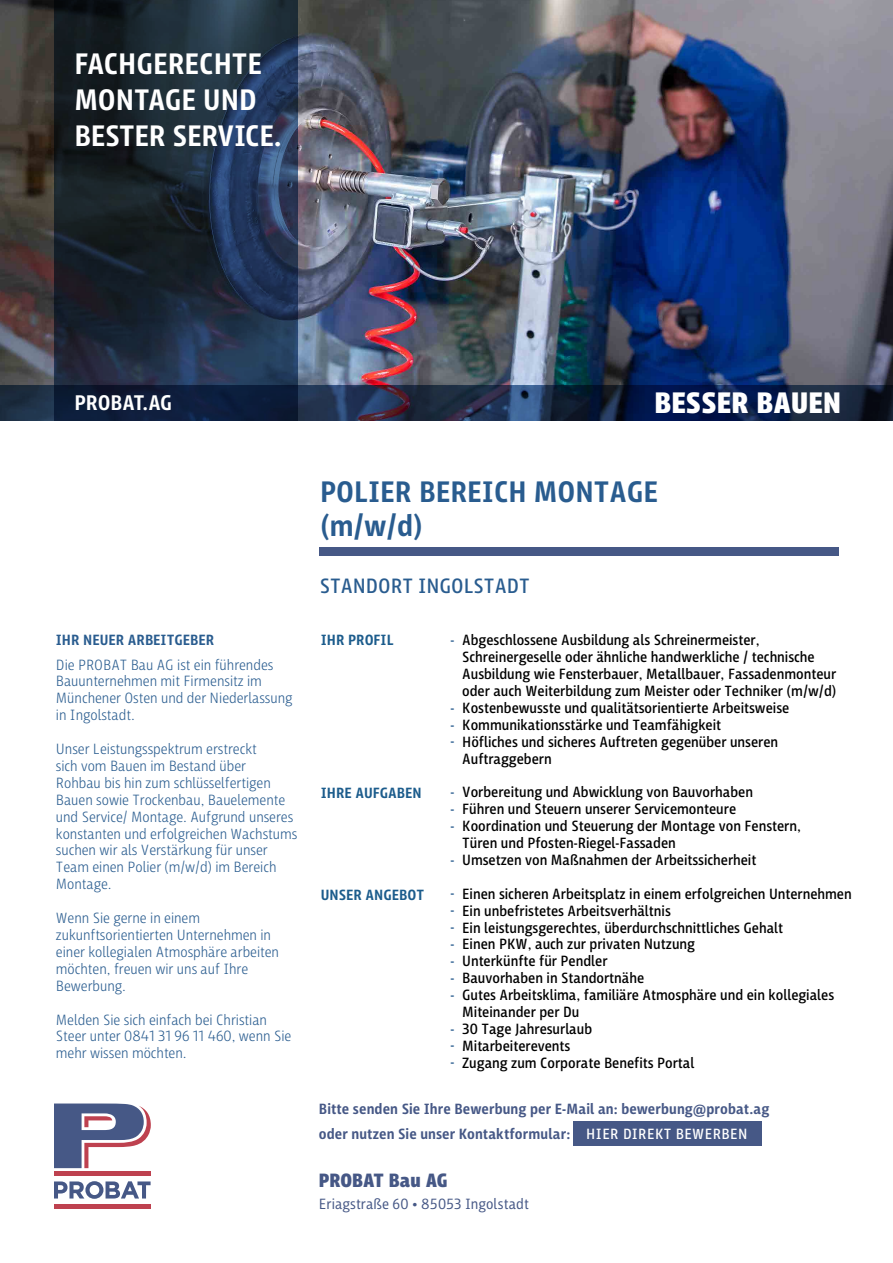
<style>
.page{position:relative;width:893px;height:1263px;background:#fff}
.page>*{position:absolute;margin:0;border:0;box-sizing:border-box;transform-origin:0 0}
.t1{font:600 30px/36px "Iro Sans";letter-spacing:-.01em;color:#fff}
.t2{font:600 30px/33.9px "Iro Sans";color:#295c8f}
.t3{font:800 30px "Iro Sans";letter-spacing:.01em;color:#fff}
.t4{font:600 21.45px "Iro Sans";letter-spacing:-.01em;color:#fff}
.t5{font:21px "Iro Sans";color:#295c8f}
.t6{font:800 19.5px "Iro Sans";letter-spacing:-.005em;color:#465886}
.t7{font:15px/17px "Iro Sans";color:#000}
.t8{font:300 15px/17px "Iro Sans";color:#295c8f}
.t9{font:600 15px/25.5px "Iro Sans";letter-spacing:.01em;color:#465886}
.t10{font:600 15px "Iro Sans";color:#1c5c8c}
.t11{font:15px "Iro Sans";letter-spacing:.005em;color:#465886}
.t12{font:600 15px "Iro Sans";color:#295c8f}
.t13{font:15px/17px "Iro Sans";color:#295c8f;text-align:justify}
.s1{font-weight:400;color:#fff}
</style>
<div class="page">
<img style="left:0;top:0;width:893px;height:386px">
<svg style="left:54px;top:0;width:244px;height:386px;background:#1e2c3d"></svg>
<svg style="left:0;top:386px;width:893px;height:35px;background:#152443"></svg>
<div style="left:319px;top:548px;width:520px;height:8px;background:#465886"></div>
<div style="left:573px;top:1121px;width:188px;height:25px;background:#465886"></div>
<svg style="left:54px;top:1103px;width:97px;height:65px"></svg>
<svg style="left:54px;top:1181px;width:97px;height:18px"></svg>
<hr style="left:54px;top:1205px;width:97px;height:4px;background:#be414f">
<hr style="left:54px;top:1171px;width:97px;height:4px;background:#be414f">
<h1 class="t1" style="left:74px;top:46px;width:209px">FACHGERECHTE<br>MONTAGE UND<br>BESTER SERVICE.</h1>
<h2 class="t4" style="left:74px;top:391px;width:99px">PROBAT.AG</h2>
<h1 class="t3" style="left:654px;top:386px;width:188px">BESSER BAUEN</h1>
<h1 class="t2" style="left:320px;top:475px;width:340px">POLIER BEREICH MONTAGE (m/w/d)</h1>
<p class="t12" style="left:56px;top:631px;width:160px">IHR NEUER ARBEITGEBER</p>
<p class="t8" style="left:56px;top:656px;width:238px">Die PROBAT Bau AG ist ein führendes<br>Bauunternehmen mit Firmensitz im<br>Münchener Osten und der Niederlassung in Ingolstadt.</p>
<p class="t8" style="left:56px;top:740px;width:243px">Unser Leistungsspektrum erstreckt<br>sich vom Bauen im Bestand über<br>Rohbau bis hin zum schlüsselfertigen Bauen sowie Trockenbau, Bauelemente und Service/ Montage. Aufgrund unseres konstanten und erfolgreichen Wachstums suchen wir als Verstärkung für unser Team einen Polier (m/w/d) im Bereich Montage.</p>
<p class="t8" style="left:56px;top:909px;width:225px">Wenn Sie gerne in einem zukunftsorientierten Unternehmen in einer kollegialen Atmosphäre arbeiten möchten, freuen wir uns auf Ihre<br>Bewerbung.</p>
<p class="t8" style="left:56px;top:1011px;width:237px">Melden Sie sich einfach bei Christian<br>Steer unter 0841 31 96 11 460, wenn Sie mehr wissen möchten.</p>
<h3 class="t5" style="left:320px;top:574px;width:211px">STANDORT INGOLSTADT</h3>
<p class="t10" style="left:321px;top:632px;width:74px">IHR PROFIL</p>
<p class="t10" style="left:321px;top:784px;width:102px">IHRE AUFGABEN</p>
<p class="t10" style="left:321px;top:886px;width:105px">UNSER ANGEBOT</p>
<p class="t13" style="left:450px;top:631px;width:5px">-</p>
<p class="t13" style="left:450px;top:699px;width:5px">- - -</p>
<p class="t13" style="left:450px;top:783px;width:5px">- - -</p>
<p class="t13" style="left:450px;top:851px;width:5px">-</p>
<p class="t13" style="left:450px;top:885px;width:5px">- - - - - - -</p>
<p class="t13" style="left:450px;top:1020px;width:5px">- - -</p>
<p class="t7" style="left:462px;top:632px;width:376px">Abgeschlossene Ausbildung als Schreinermeister, Schreinergeselle oder ähnliche handwerkliche / technische Ausbildung wie Fensterbauer, Metallbauer, Fassadenmonteur oder auch Weiterbildung zum Meister oder Techniker (m/w/d)<br>Kostenbewusste und qualitätsorientierte Arbeitsweise Kommunikationsstärke und Teamfähigkeit<br>Höfliches und sicheres Auftreten gegenüber unseren Auftraggebern</p>
<p class="t7" style="left:462px;top:784px;width:340px">Vorbereitung und Abwicklung von Bauvorhaben<br>Führen und Steuern unserer Servicemonteure Koordination und Steuerung der Montage von Fenstern, Türen und Pfosten-Riegel-Fassaden<br>Umsetzen von Maßnahmen der Arbeitssicherheit</p>
<p class="t7" style="left:462px;top:885px;width:391px">Einen sicheren Arbeitsplatz in einem erfolgreichen Unternehmen Ein unbefristetes Arbeitsverhältnis<br>Ein leistungsgerechtes, überdurchschnittliches Gehalt<br>Einen PKW, auch zur privaten Nutzung<br>Unterkünfte für Pendler<br>Bauvorhaben in Standortnähe<br>Gutes Arbeitsklima, familiäre Atmosphäre und ein kollegiales Miteinander per Du<br>30 Tage Jahresurlaub<br>Mitarbeiterevents<br>Zugang zum Corporate Benefits Portal</p>
<p class="t9" style="left:319px;top:1096px;width:452px">Bitte senden Sie Ihre Bewerbung per E-Mail an: bewerbung@probat.ag oder nutzen Sie unser Kontaktformular: <span class="s1">HIER DIREKT BEWERBEN</span></p>
<h3 class="t6" style="left:319px;top:1169px;width:130px">PROBAT Bau AG</h3>
<p class="t11" style="left:319px;top:1196px;width:211px">Eriagstraße 60 • 85053 Ingolstadt</p>
</div>
